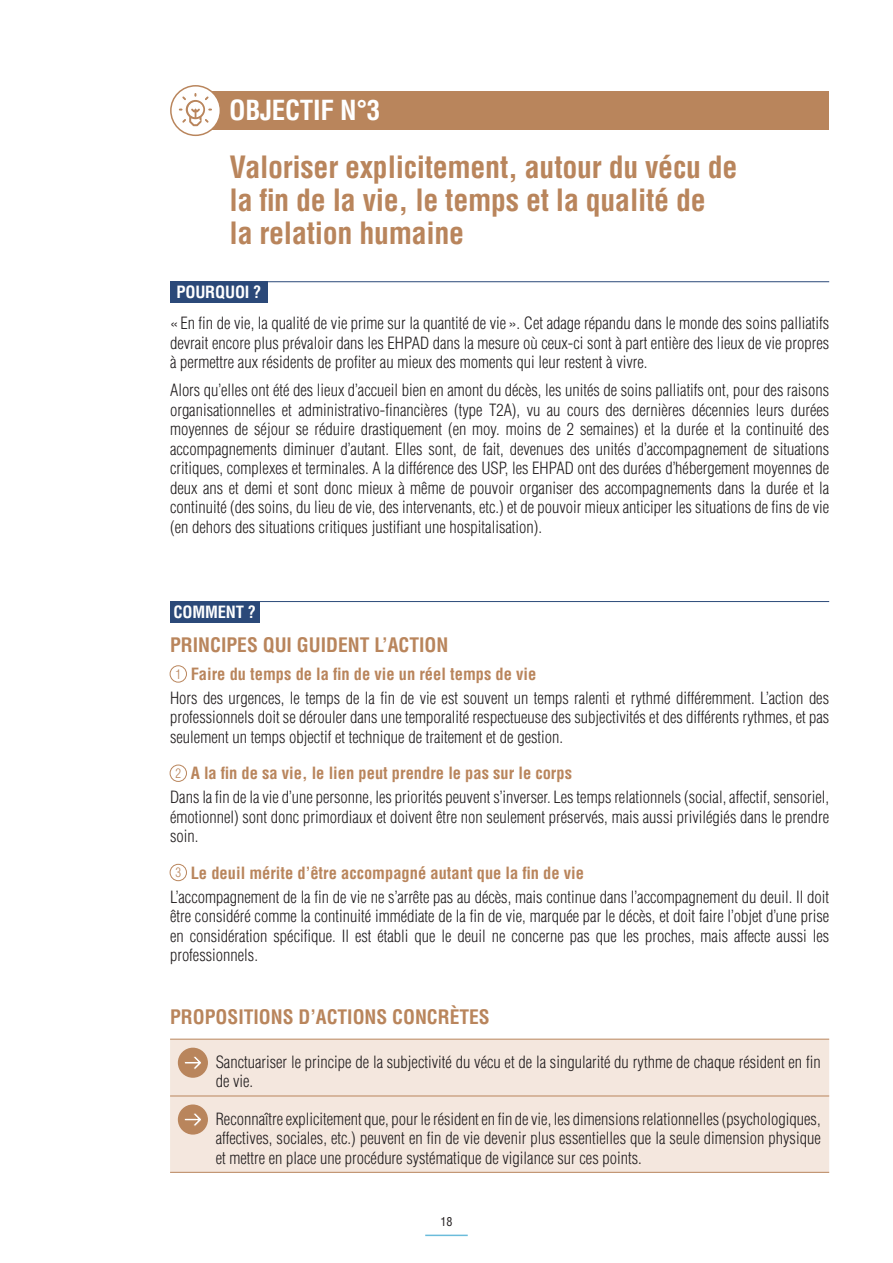
<style>
.page{position:relative;width:893px;height:1263px;background:#fff}
.page>*{position:absolute;margin:0;border:0;box-sizing:border-box;transform-origin:0 0}
.t1{font:700 condensed 30px/33px "Helvetica LT Std";letter-spacing:-.01em;color:#b9855c}
.t2{font:700 condensed 27px "Helvetica LT Std";letter-spacing:-.01em;color:#fff}
.t3{font:700 condensed 19.5px "Helvetica LT Std";color:#b9855c}
.t4{font:300 condensed 16.5px/19.5px "Helvetica LT Std";color:#231f20}
.t5{font:700 condensed 16.5px "Helvetica LT Std";letter-spacing:-.01em;color:#fff}
.t6{font:condensed 12px "Helvetica LT Std";color:#231f20}
.s1{font-size:12.9px;color:#b9855c}
.s2{font-weight:700;color:#b9855c}
</style>
<div class="page">
<hr style="left:425px;top:1234px;width:43px;height:2px;background:#6bbcdb">
<hr style="left:170px;top:281px;width:659px;height:1px;background:#2b4979">
<hr style="left:170px;top:601px;width:659px;height:1px;background:#2b4979">
<div style="left:203px;top:91px;width:626px;height:39px;background:#b9855c"></div>
<div style="left:171px;top:86px;width:49px;height:49px;background:#fff;border-radius:50%"></div>
<div style="left:170px;top:85px;width:51px;height:51px;border:2px solid #b9855c;border-radius:50%"></div>
<svg style="left:177px;top:91px;width:37px;height:37px"></svg>
<div style="left:170px;top:281px;width:98px;height:21px;background:#2b4979"></div>
<div style="left:170px;top:601px;width:89px;height:21px;background:#2b4979"></div>
<div style="left:170px;top:665px;width:17px;height:17px;border:1px solid #b9855c;border-radius:50%"></div>
<div style="left:170px;top:765px;width:17px;height:17px;border:1px solid #b9855c;border-radius:50%"></div>
<div style="left:170px;top:864px;width:17px;height:17px;border:1px solid #b9855c;border-radius:50%"></div>
<div style="left:170px;top:1040px;width:659px;height:132px;background:#f4e7de"></div>
<hr style="left:170px;top:1039px;width:659px;height:1px;background:#b9855c">
<hr style="left:170px;top:1095px;width:659px;height:1px;background:#b9855c">
<hr style="left:170px;top:1172px;width:659px;height:1px;background:#b9855c">
<div style="left:179px;top:1048px;width:28px;height:29px;background:#b9855c;border-radius:50%"></div>
<div style="left:178px;top:1048px;width:30px;height:30px;border:2px solid #b9855c;border-radius:50%"></div>
<svg style="left:184px;top:1056px;width:17px;height:13px"></svg>
<div style="left:179px;top:1105px;width:28px;height:29px;background:#b9855c;border-radius:50%"></div>
<div style="left:178px;top:1104px;width:30px;height:30px;border:2px solid #b9855c;border-radius:50%"></div>
<svg style="left:184px;top:1113px;width:17px;height:13px"></svg>
<h2 class="t2" style="left:229px;top:93px;width:153px">OBJECTIF N°3</h2>
<h1 class="t1" style="left:230px;top:150px;width:509px">Valoriser explicitement, autour du vécu de la fin de la vie, le temps et la qualité de<br>la relation humaine</h1>
<p class="t5" style="left:176px;top:281px;width:87px">POURQUOI ?</p>
<p class="t4" style="left:170px;top:314px;width:661px;text-align:justify">«En fin de vie, la qualité de vie prime sur la quantité de vie». Cet adage répandu dans le monde des soins palliatifs devrait encore plus prévaloir dans les EHPAD dans la mesure où ceux-ci sont à part entière des lieux de vie propres à permettre aux résidents de profiter au mieux des moments qui leur restent à vivre.</p>
<p class="t4" style="left:170px;top:381px;width:661px;text-align:justify">Alors qu’elles ont été des lieux d’accueil bien en amont du décès, les unités de soins palliatifs ont, pour des raisons organisationnelles et administrativo-financières (type T2A), vu au cours des dernières décennies leurs durées moyennes de séjour se réduire drastiquement (en moy. moins de 2 semaines) et la durée et la continuité des accompagnements diminuer d’autant. Elles sont, de fait, devenues des unités d’accompagnement de situations critiques, complexes et terminales. A la différence des USP, les EHPAD ont des durées d’hébergement moyennes de deux ans et demi et sont donc mieux à même de pouvoir organiser des accompagnements dans la durée et la continuité (des soins, du lieu de vie, des intervenants, etc.) et de pouvoir mieux anticiper les situations de fins de vie (en dehors des situations critiques justifiant une hospitalisation).</p>
<p class="t5" style="left:173px;top:601px;width:84px">COMMENT ?</p>
<p class="t3" style="left:170px;top:633px;width:280px">PRINCIPES QUI GUIDENT L’ACTION</p>
<p class="t4" style="left:170px;top:662px;width:661px;line-height:23.7px;text-indent:5px"><span class="s1">1</span> <span class="s2">Faire du temps de la fin de vie un réel temps de vie<br></span>Hors des urgences, le temps de la fin de vie est souvent un temps ralenti et rythmé différemment. L’action des</p>
<p class="t4" style="left:170px;top:708px;width:661px">professionnels doit se dérouler dans une temporalité respectueuse des subjectivités et des différents rythmes, et pas seulement un temps objectif et technique de traitement et de gestion.</p>
<p class="t4" style="left:170px;top:761px;width:661px;line-height:23.7px;text-indent:5px"><span class="s1">2</span> <span class="s2">A la fin de sa vie, le lien peut prendre le pas sur le corps<br></span>Dans la fin de la vie d’une personne, les priorités peuvent s’inverser. Les temps relationnels (social, affectif, sensoriel,</p>
<p class="t4" style="left:170px;top:807px;width:660px">émotionnel) sont donc primordiaux et doivent être non seulement préservés, mais aussi privilégiés dans le prendre soin.</p>
<p class="t4" style="left:170px;top:861px;width:661px;line-height:23.7px;text-indent:5px"><span class="s1">3</span> <span class="s2">Le deuil mérite d’être accompagné autant que la fin de vie<br></span>L’accompagnement de la fin de vie ne s’arrête pas au décès, mais continue dans l’accompagnement du deuil. Il doit</p>
<p class="t4" style="left:170px;top:906px;width:661px;text-align:justify">être considéré comme la continuité immédiate de la fin de vie, marquée par le décès, et doit faire l’objet d’une prise en considération spécifique. Il est établi que le deuil ne concerne pas que les proches, mais affecte aussi les professionnels.</p>
<p class="t3" style="left:170px;top:1005px;width:321px">PROPOSITIONS D’ACTIONS CONCRÈTES</p>
<p class="t4" style="left:216px;top:1052px;width:606px">Sanctuariser le principe de la subjectivité du vécu et de la singularité du rythme de chaque résident en fin de vie.</p>
<p class="t4" style="left:216px;top:1109px;width:607px;text-align:justify">Reconnaître explicitement que, pour le résident en fin de vie, les dimensions relationnelles (psychologiques, affectives, sociales, etc.) peuvent en fin de vie devenir plus essentielles que la seule dimension physique et mettre en place une procédure systématique de vigilance sur ces points.</p>
<p class="t6" style="left:440px;top:1214px;width:13px">18</p>
</div>
